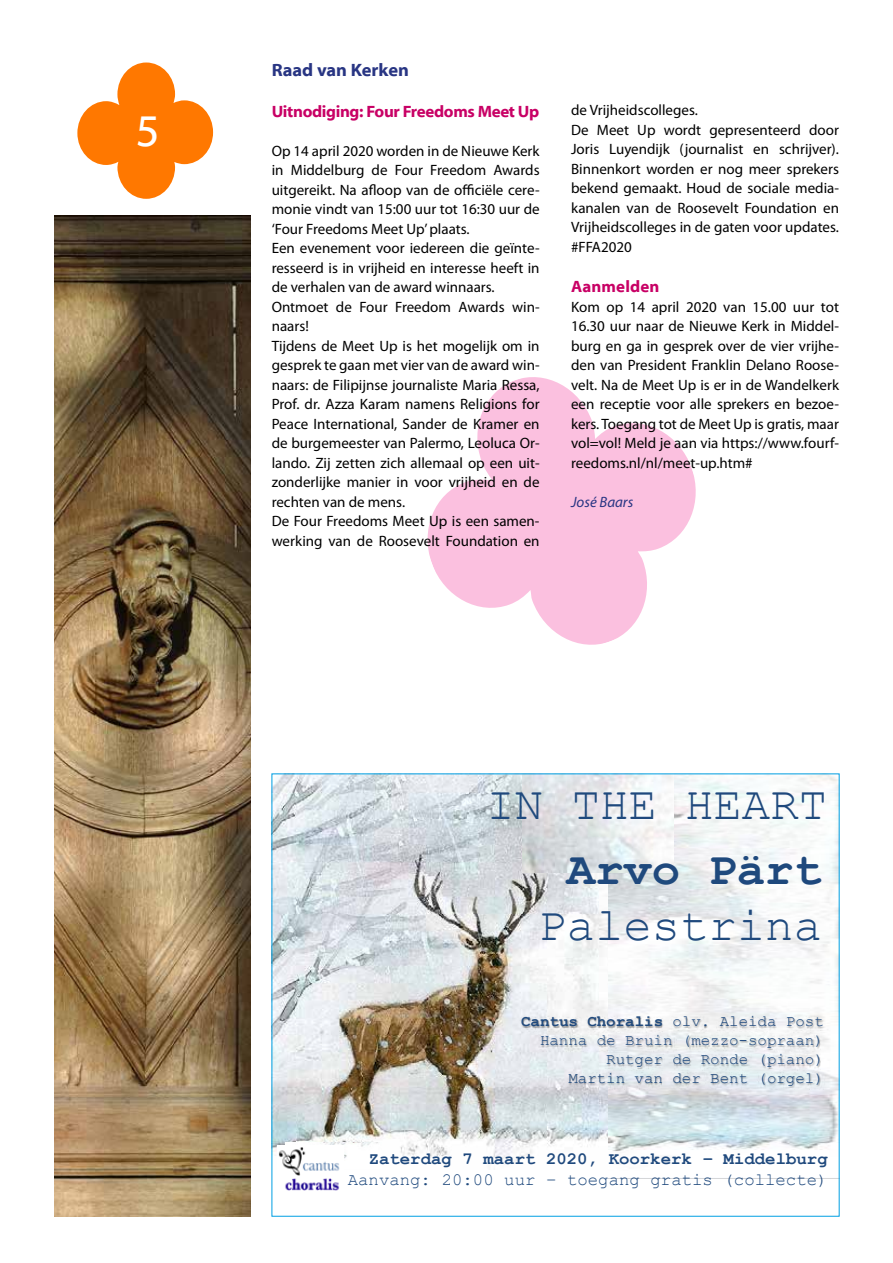
<style>
.page{position:relative;width:893px;height:1263px;background:#fff}
.page>*{position:absolute;margin:0;border:0;box-sizing:border-box;transform-origin:0 0}
.t1{font:47.25px "Courier New";color:#1f497d}
.t2{font:700 47.25px "Courier New";color:#1f497d}
.t3{font:45px "Myriad Web Pro";color:#fff}
.t4{font:700 18px "Myriad Web Pro";color:#283583}
.t5{font:17.25px "Courier New";color:#1f497d}
.t6{font:700 17.25px "Courier New";color:#1f497d}
.t7{font:700 16.5px "Myriad Web Pro";letter-spacing:-.02em;color:#c80065}
.t8{font:700 16.5px "Myriad Web Pro";letter-spacing:.01em;color:#c80065}
.t9{font:15.75px/18.9px "Courier New";color:#1f497d;text-align:right}
.t10{font:15px/19.5px "Myriad Pro";color:#000}
.t11{font:italic 15px "Myriad Pro";color:#283583}
.s1{font-weight:700}
</style>
<div class="page">
<svg style="left:77px;top:63px;width:136px;height:136px"></svg>
<img style="left:54px;top:216px;width:197px;height:1000px">
<svg style="left:427px;top:377px;width:269px;height:268px;fill:#fbc0df"></svg>
<img style="left:274px;top:776px;width:334px;height:387px">
<img style="left:608px;top:776px;width:229px;height:388px">
<img style="left:285px;top:1142px;width:97px;height:21px">
<img style="left:277px;top:1145px;width:66px;height:46px">
<img style="left:511px;top:1007px;width:66px;height:35px">
<img style="left:577px;top:1007px;width:86px;height:19px">
<img style="left:663px;top:1007px;width:28px;height:19px">
<img style="left:691px;top:1007px;width:144px;height:19px">
<img style="left:530px;top:1026px;width:151px;height:35px">
<img style="left:681px;top:1026px;width:48px;height:19px">
<img style="left:729px;top:1026px;width:9px;height:19px">
<img style="left:738px;top:1026px;width:66px;height:19px">
<img style="left:804px;top:1026px;width:31px;height:19px">
<img style="left:596px;top:1045px;width:239px;height:19px">
<img style="left:559px;top:1064px;width:276px;height:35px">
<img style="left:523px;top:776px;width:151px;height:96px">
<h2 class="t3" style="left:136px;top:107px;width:25px">5</h2>
<p class="t4" style="left:272px;top:60px;width:139px">Raad van Kerken</p>
<p class="t7" style="left:272px;top:102px;width:269px">Uitnodiging: Four Freedoms Meet Up</p>
<p class="t10" style="left:272px;top:141px;width:269px">Op 14 april 2020 worden in de Nieuwe Kerk in Middelburg de Four Freedom Awards uitgereikt. Na afloop van de officiële cere&shy;monie vindt van 15:00 uur tot 16:30 uur de ‘Four Freedoms Meet Up’ plaats.<br>Een evenement voor iedereen die geïnte&shy;resseerd is in vrijheid en interesse heeft in de verhalen van de award winnaars.<br>Ontmoet de Four Freedom Awards win&shy;naars!<br>Tijdens de Meet Up is het mogelijk om in gesprek te gaan met vier van de award win&shy;naars: de Filipijnse journaliste Maria Ressa, Prof. dr. Azza Karam namens Religions for Peace International, Sander de Kramer en de burgemeester van Palermo, Leoluca Or&shy;lando. Zij zetten zich allemaal op een uit&shy;zonderlijke manier in voor vrijheid en de rechten van de mens.<br>De Four Freedoms Meet Up is een samen&shy;werking van de Roosevelt Foundation en</p>
<p class="t10" style="left:571px;top:100px;width:269px">de Vrijheidscolleges.<br>De Meet Up wordt gepresenteerd door Joris Luyendijk (journalist en schrijver).<br>Binnenkort worden er nog meer sprekers bekend gemaakt. Houd de sociale media&shy;kanalen van de Roosevelt Foundation en Vrijheidscolleges in de gaten voor updates. #FFA2020</p>
<p class="t8" style="left:571px;top:278px;width:90px">Aanmelden</p>
<p class="t10" style="left:571px;top:297px;width:269px;text-align:justify">Kom op 14 april 2020 van 15.00 uur tot 16.30 uur naar de Nieuwe Kerk in Middel&shy;burg en ga in gesprek over de vier vrijhe&shy;den van President Franklin Delano Roose&shy;velt. Na de Meet Up is er in de Wandelkerk een receptie voor alle sprekers en bezoe&shy;kers. Toegang tot de Meet Up is gratis, maar vol=vol! Meld je aan via https://www.fourf&shy;reedoms.nl/nl/meet-up.htm#</p>
<p class="t11" style="left:571px;top:493px;width:64px">José Baars</p>
<h1 class="t1" style="left:487px;top:775px;width:342px">IN THE HEART</h1>
<h1 class="t2" style="left:567px;top:840px;width:257px">Arvo Pärt</h1>
<h1 class="t1" style="left:538px;top:896px;width:285px">Palestrina</h1>
<p class="t9" style="left:521px;top:1011px;width:304px"><span class="s1">Cantus Choralis</span> olv. Aleida Post<br>Hanna de Bruin (mezzo-sopraan)<br>Rutger de Ronde (piano)<br>Martin van der Bent (orgel)</p>
<p class="t6" style="left:369px;top:1148px;width:461px">Zaterdag 7 maart 2020, Koorkerk – Middelburg</p>
<p class="t5" style="left:348px;top:1168px;width:481px">Aanvang: 20:00 uur – toegang gratis (collecte)</p>
</div>
